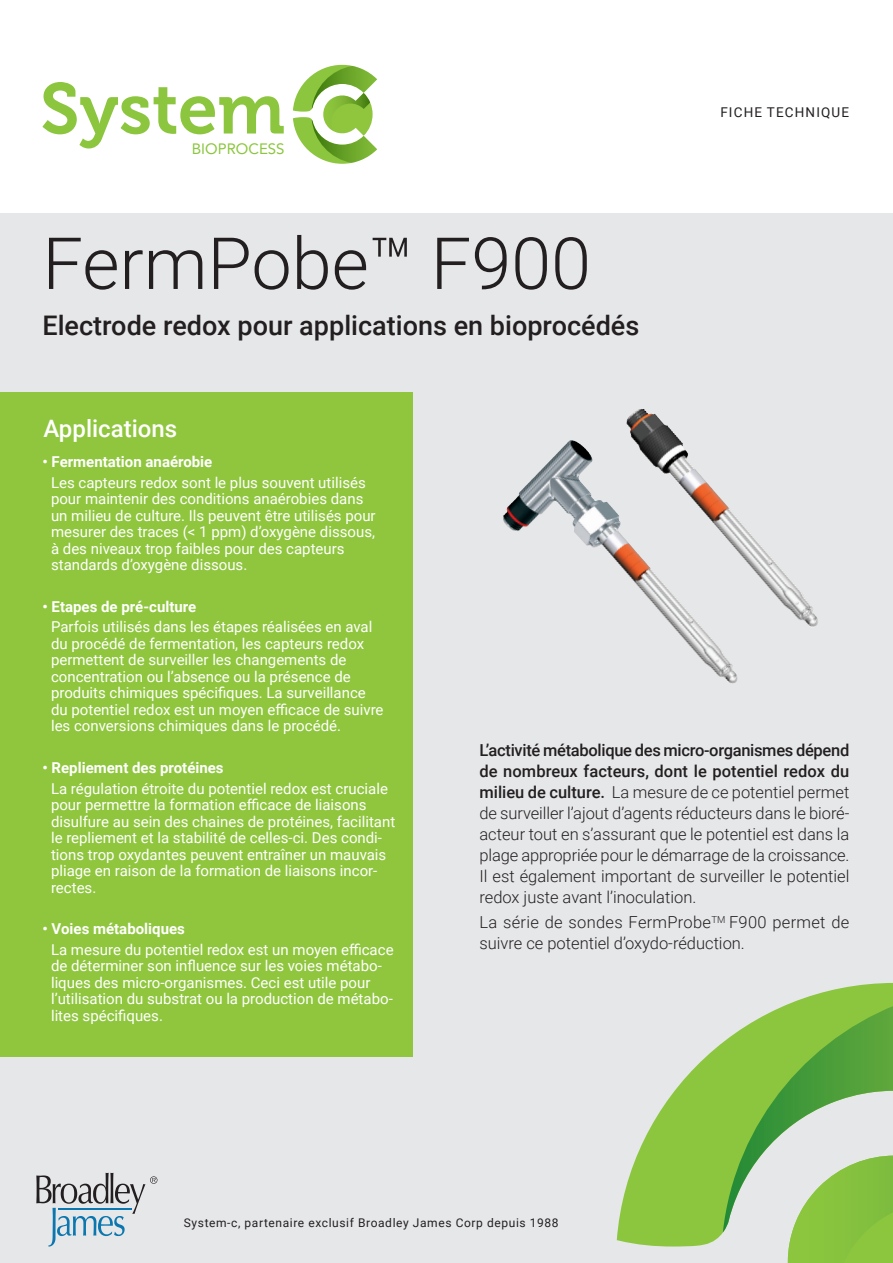
<style>
.page{position:relative;width:893px;height:1263px;background:#fff}
.page>*{position:absolute;margin:0;border:0;box-sizing:border-box;transform-origin:0 0}
.t1{font:300 72px "Roboto";color:#231f20}
.t2{font:500 27px "Roboto";color:#231f20}
.Les_avantages{font:500 24px "Roboto";color:#fff}
.t3{font:300 16.5px/21px "Roboto";color:#231f20;text-align:justify}
.t4{font:15px/16.5px "Roboto";color:#fff}
.t5{font:700 15px "Roboto";color:#fff}
.t6{font:15px "Avenir";color:#8bc63e}
.t7{font:13.5px "Roboto";letter-spacing:.085em;color:#231f20}
.t8{font:12px "Roboto";letter-spacing:.05em;color:#231f20}
.s1{font-weight:500}
</style>
<div class="page">
<div style="left:0;top:213px;width:893px;height:1050px;background:#e6e7e9"></div>
<svg style="left:617px;top:983px;width:276px;height:263px"></svg>
<div style="left:783px;top:1232px;width:110px;height:31px;background:#8bc63e"></div>
<img style="left:723px;top:998px;width:170px;height:234px">
<svg style="left:43px;top:82px;width:241px;height:66px"></svg>
<svg style="left:293px;top:65px;width:84px;height:99px"></svg>
<div style="left:0;top:392px;width:412px;height:665px;background:#8fc63e"></div>
<img style="left:503px;top:440px;width:123px;height:132px">
<img style="left:626px;top:409px;width:192px;height:219px">
<svg style="left:36px;top:1173px;width:121px;height:73px"></svg>
<p class="t6" style="left:192px;top:136px;width:94px">BIOPROCESS</p>
<p class="t1" style="left:43px;top:213px;width:550px">FermPobe™ F900</p>
<p class="t2" style="left:43px;top:306px;width:598px">Electrode redox pour applications en bioprocédés</p>
<p class="t7" style="left:720px;top:103px;width:130px">FICHE TECHNIQUE</p>
<p class="Les_avantages" style="left:44px;top:412px;width:135px">Applications</p>
<p class="t5" style="left:43px;top:451px;width:171px">• Fermentation anaérobie</p>
<p class="t4" style="left:51px;top:473px;width:326px">Les capteurs redox sont le plus souvent utilisés pour maintenir des conditions anaérobies dans un milieu de culture. Ils peuvent être utilisés pour mesurer des traces (&lt; 1 ppm) d’oxygène dissous, à des niveaux trop faibles pour des capteurs standards d’oxygène dissous.</p>
<p class="t5" style="left:43px;top:596px;width:155px">• Etapes de pré-culture</p>
<p class="t4" style="left:51px;top:618px;width:334px">Parfois utilisés dans les étapes réalisées en aval du procédé de fermentation, les capteurs redox permettent de surveiller les changements de concentration ou l’absence ou la présence de produits chimiques spécifiques. La surveillance du potentiel redox est un moyen efficace de suivre les conversions chimiques dans le procédé.</p>
<p class="t5" style="left:43px;top:757px;width:183px">• Repliement des protéines</p>
<p class="t4" style="left:51px;top:779px;width:346px">La régulation étroite du potentiel redox est cruciale pour permettre la formation efficace de liaisons disulfure au sein des chaines de protéines, facilitant le repliement et la stabilité de celles-ci. Des condi&shy;tions trop oxydantes peuvent entraîner un mauvais pliage en raison de la formation de liaisons incor&shy;rectes.</p>
<p class="t5" style="left:43px;top:918px;width:144px">• Voies métaboliques</p>
<p class="t4" style="left:51px;top:941px;width:344px">La mesure du potentiel redox est un moyen efficace de déterminer son influence sur les voies métabo&shy;liques des micro-organismes. Ceci est utile pour l’utilisation du substrat ou la production de métabo&shy;lites spécifiques.</p>
<p class="t3" style="left:479px;top:739px;width:371px"><span class="s1">L’activité métabolique des micro-organismes dépend de nombreux facteurs, dont le potentiel redox du milieu de culture.</span> La mesure de ce potentiel permet de surveiller l’ajout d’agents réducteurs dans le bioré&shy;acteur tout en s’assurant que le potentiel est dans la plage appropriée pour le démarrage de la croissance.<br>Il est également important de surveiller le potentiel redox juste avant l’inoculation.</p>
<p class="t3" style="left:479px;top:911px;width:371px">La série de sondes FermProbe<sup>TM</sup> F900 permet de suivre ce potentiel d’oxydo-réduction.</p>
<p class="t8" style="left:184px;top:1215px;width:376px">System-c, partenaire exclusif Broadley James Corp depuis 1988</p>
</div>
